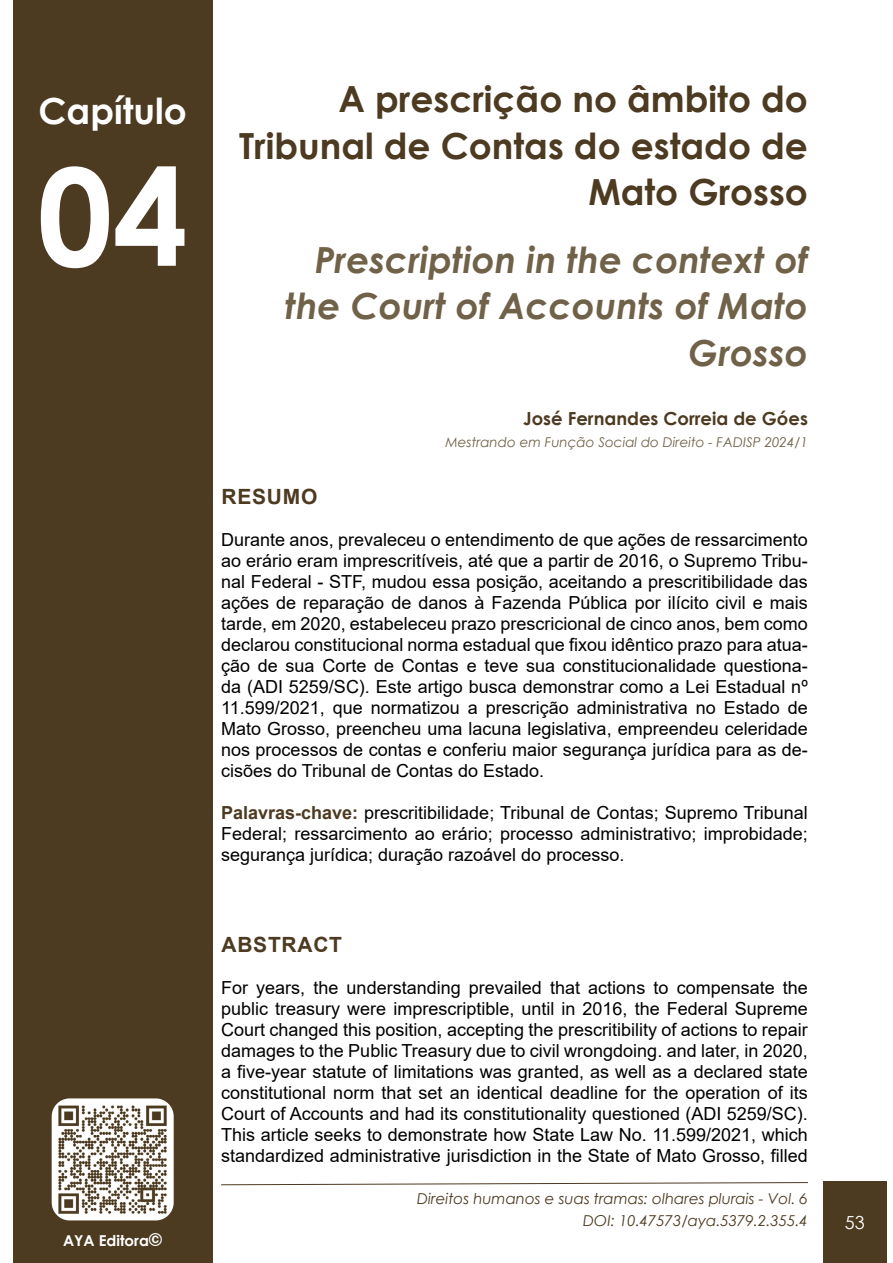
<style>
.page{position:relative;width:893px;height:1263px;background:#fff}
.page>*{position:absolute;margin:0;border:0;box-sizing:border-box;transform-origin:0 0}
.t1{font:700 135px "Century Gothic";color:#fff}
.t2{font:700 36px/46.5px "Century Gothic";color:#4c3a21;text-align:right}
.t3{font:italic 700 36px/46.5px "Century Gothic";color:#706249;text-align:right}
.t4{font:700 36px "Century Gothic";color:#fff}
.t5{font:700 21px "Arial";letter-spacing:.035em;color:#4c3a21}
.t6{font:18px/21px "Arial";color:#000;text-align:justify}
.t7{font:700 18px "Century Gothic";color:#4c3a21}
.t8{font:18px "Century Gothic";color:#fff}
.t9{font:italic 15px "Century Gothic";color:#4c3a21}
.t10{font:700 15px "Century Gothic";color:#fff}
.t11{font:italic 13.5px "Century Gothic";color:#706249}
.s1{font-weight:700;color:#4c3a21}
.s2{font-family:"Helvetica";font-size:18px}
</style>
<div class="page">
<div style="left:13px;top:0;width:200px;height:1263px;background:#4c3a21"></div>
<svg style="left:221px;top:1182px;width:587px;height:3px"></svg>
<div style="left:823px;top:1182px;width:63px;height:81px;background:#4c3a21"></div>
<img style="left:52px;top:1098px;width:122px;height:122px">
<h2 class="t4" style="left:39px;top:84px;width:150px">Capítulo</h2>
<h2 class="t2" style="left:239px;top:74px;width:570px">A prescrição no âmbito do<br>Tribunal de Contas do estado de<br>Mato Grosso</h2>
<h1 class="t1" style="left:37px;top:114px;width:153px">04</h1>
<h2 class="t3" style="left:285px;top:235px;width:524px">Prescription in the context of the Court of Accounts of Mato<br>Grosso</h2>
<p class="t7" style="left:523px;top:405px;width:286px">José Fernandes Correia de Góes</p>
<p class="t11" style="left:445px;top:433px;width:364px">Mestrando em Função Social do Direito - FADISP 2024/1</p>
<p class="t5" style="left:221px;top:481px;width:97px">RESUMO</p>
<p class="t6" style="left:221px;top:529px;width:588px">Durante anos, prevaleceu o entendimento de que ações de ressarcimento ao erário eram imprescritíveis, até que a partir de 2016, o Supremo Tribu&shy;nal Federal - STF, mudou essa posição, aceitando a prescritibilidade das ações de reparação de danos à Fazenda Pública por ilícito civil e mais tarde, em 2020, estabeleceu prazo prescricional de cinco anos, bem como declarou constitucional norma estadual que fixou idêntico prazo para atua&shy;ção de sua Corte de Contas e teve sua constitucionalidade questiona&shy;da (ADI 5259/SC). Este artigo busca demonstrar como a Lei Estadual nº 11.599/2021, que normatizou a prescrição administrativa no Estado de Mato Grosso, preencheu uma lacuna legislativa, empreendeu celeridade nos processos de contas e conferiu maior segurança jurídica para as de&shy;cisões do Tribunal de Contas do Estado.</p>
<p class="t6" style="left:221px;top:802px;width:588px"><span class="s1">Palavras-chave:</span> prescritibilidade; Tribunal de Contas; Supremo Tribunal Federal; ressarcimento ao erário; processo administrativo; improbidade; segurança jurídica; duração razoável do processo.</p>
<p class="t5" style="left:221px;top:930px;width:122px">ABSTRACT</p>
<p class="t6" style="left:221px;top:977px;width:588px">For years, the understanding prevailed that actions to compensate the public treasury were imprescriptible, until in 2016, the Federal Supreme Court changed this position, accepting the prescritibility of actions to repair damages to the Public Treasury due to civil wrongdoing. and later, in 2020, a five-year statute of limitations was granted, as well as a declared state constitutional norm that set an identical deadline for the operation of its Court of Accounts and had its constitutionality questioned (ADI 5259/SC).<br>This article seeks to demonstrate how State Law No. 11.599/2021, which standardized administrative jurisdiction in the State of Mato Grosso, filled</p>
<p class="t9" style="left:417px;top:1188px;width:392px">Direitos humanos e suas tramas: olhares plurais - Vol. 6</p>
<p class="t10" style="left:63px;top:1229px;width:101px">AYA Editora<span class="s2">©</span></p>
<p class="t9" style="left:583px;top:1210px;width:226px">DOI: 10.47573/aya.5379.2.355.4</p>
<p class="t8" style="left:845px;top:1210px;width:21px">53</p>
</div>
